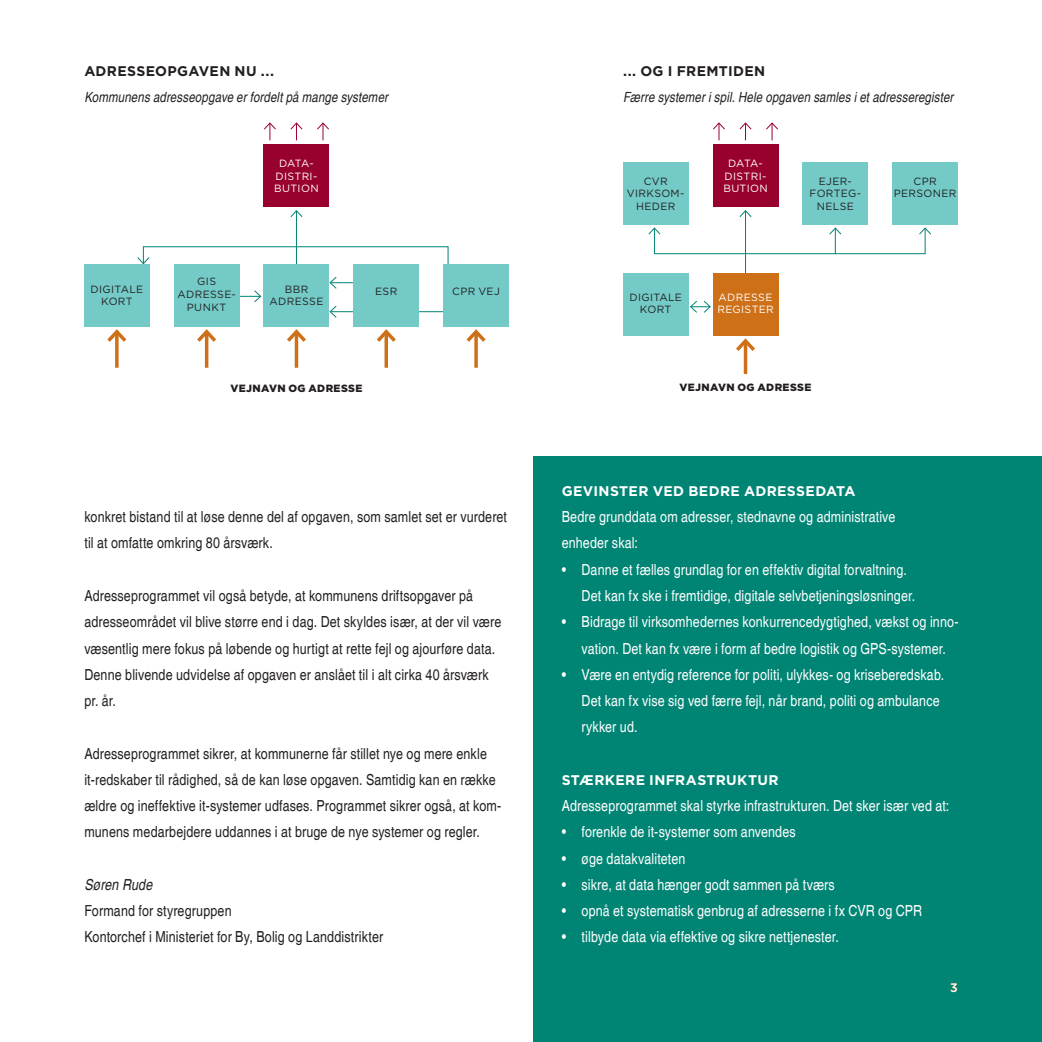
<style>
.page{position:relative;width:1042px;height:1042px;background:#fff}
.page>*{position:absolute;margin:0;border:0;box-sizing:border-box;transform-origin:0 0}
.t1{font:condensed 15.22px/26.2px "Helvetica";letter-spacing:.01em;color:#231f20}
.t2{font:condensed 15.22px/26.2px "Helvetica";letter-spacing:.01em;color:#fff}
.t3{font:italic condensed 15.22px "Helvetica";letter-spacing:.01em;color:#231f20}
.t4{font:italic condensed 14px "Helvetica";letter-spacing:.01em;color:#231f20}
.t5{font:700 14px "Gotham";letter-spacing:.025em;color:#fff}
.t6{font:700 14px "Gotham";letter-spacing:.025em;color:#231f20}
.t7{font:500 12.25px "Gotham";color:#fff}
.t8{font:10.5px/12.6px "Gotham";letter-spacing:.035em;color:#231f20;text-align:center}
.t9{font:10.5px/12.6px "Gotham";letter-spacing:.035em;color:#fff}
.t10{font:900 10.5px "Gotham";letter-spacing:.03em;color:#231f20}
</style>
<div class="page">
<div style="left:533px;top:456px;width:509px;height:586px;background:#008575"></div>
<hr style="left:330px;top:282px;width:33px;height:1px;background:#008575">
<svg style="left:329px;top:276px;width:8px;height:13px"></svg>
<hr style="left:330px;top:311px;width:130px;height:1px;background:#008575">
<svg style="left:329px;top:305px;width:8px;height:13px"></svg>
<svg style="left:648px;top:227px;width:13px;height:26px"></svg>
<svg style="left:829px;top:227px;width:13px;height:26px"></svg>
<svg style="left:919px;top:227px;width:12px;height:27px"></svg>
<hr style="left:654px;top:253px;width:271px;height:1px;background:#008575">
<hr style="left:745px;top:211px;width:1px;height:62px;background:#008575">
<svg style="left:739px;top:210px;width:13px;height:7px"></svg>
<svg style="left:239px;top:289px;width:23px;height:14px"></svg>
<hr style="left:296px;top:211px;width:1px;height:53px;background:#008575">
<svg style="left:290px;top:210px;width:13px;height:7px"></svg>
<div style="left:84px;top:264px;width:65px;height:62px;background:#73cac7"></div>
<div style="left:174px;top:264px;width:65px;height:62px;background:#73cac7"></div>
<div style="left:623px;top:273px;width:65px;height:62px;background:#73cac7"></div>
<div style="left:623px;top:162px;width:65px;height:62px;background:#73cac7"></div>
<div style="left:264px;top:264px;width:65px;height:62px;background:#73cac7"></div>
<div style="left:713px;top:273px;width:65px;height:62px;background:#ce7018"></div>
<div style="left:264px;top:145px;width:65px;height:62px;background:#98012d"></div>
<div style="left:713px;top:145px;width:65px;height:62px;background:#98012d"></div>
<div style="left:354px;top:264px;width:65px;height:62px;background:#73cac7"></div>
<div style="left:803px;top:162px;width:65px;height:62px;background:#73cac7"></div>
<div style="left:443px;top:264px;width:65px;height:62px;background:#73cac7"></div>
<div style="left:892px;top:162px;width:65px;height:62px;background:#73cac7"></div>
<hr style="left:295px;top:332px;width:3px;height:36px;background:#ce7018">
<svg style="left:287px;top:329px;width:19px;height:17px"></svg>
<hr style="left:744px;top:341px;width:3px;height:33px;background:#ce7018">
<svg style="left:736px;top:338px;width:19px;height:17px"></svg>
<svg style="left:290px;top:122px;width:13px;height:18px"></svg>
<svg style="left:264px;top:122px;width:12px;height:18px"></svg>
<svg style="left:713px;top:122px;width:12px;height:18px"></svg>
<svg style="left:317px;top:122px;width:12px;height:18px"></svg>
<svg style="left:766px;top:122px;width:12px;height:18px"></svg>
<svg style="left:739px;top:122px;width:13px;height:18px"></svg>
<svg style="left:690px;top:300px;width:21px;height:13px"></svg>
<svg style="left:384px;top:346px;width:4px;height:22px"></svg>
<svg style="left:376px;top:329px;width:20px;height:17px"></svg>
<svg style="left:474px;top:346px;width:4px;height:22px"></svg>
<svg style="left:466px;top:329px;width:20px;height:17px"></svg>
<hr style="left:205px;top:332px;width:3px;height:36px;background:#ce7018">
<svg style="left:197px;top:329px;width:19px;height:17px"></svg>
<svg style="left:115px;top:346px;width:4px;height:22px"></svg>
<svg style="left:107px;top:329px;width:20px;height:17px"></svg>
<svg style="left:137px;top:246px;width:13px;height:19px"></svg>
<hr style="left:143px;top:246px;width:305px;height:1px;background:#008575">
<svg style="left:448px;top:246px;width:1px;height:18px"></svg>
<p class="t6" style="left:84px;top:62px;width:191px">ADRESSEOPGAVEN NU ...</p>
<p class="t4" style="left:84px;top:89px;width:305px">Kommunens adresseopgave er fordelt på mange systemer</p>
<p class="t8" style="left:91px;top:282px;width:52px">DIGITALE<br>KORT</p>
<p class="t9" style="left:279px;top:157px;width:17px">DATA</p>
<p class="t9" style="left:310px;top:157px;width:6px">-</p>
<p class="t9" style="left:276px;top:170px;width:15px">DISTRI</p>
<p class="t9" style="left:313px;top:170px;width:6px">-</p>
<p class="t9" style="left:274px;top:182px;width:16px">BUTION</p>
<p class="t8" style="left:197px;top:275px;width:7px">GIS</p>
<p class="t8" style="left:178px;top:288px;width:60px">ADRESSE-</p>
<p class="t8" style="left:187px;top:300px;width:41px">PUNKT</p>
<p class="t8" style="left:269px;top:283px;width:54px">BBR<br>ADRESSE</p>
<p class="t8" style="left:375px;top:285px;width:16px">ESR</p>
<p class="t8" style="left:452px;top:285px;width:9px">CPR</p>
<p class="t8" style="left:478px;top:285px;width:23px">VEJ</p>
<p class="t10" style="left:230px;top:380px;width:133px">VEJNAVN OG ADRESSE</p>
<p class="t1" style="left:84px;top:504px;width:424px">konkret bistand til at løse denne del af opgaven, som samlet set er vurderet til at omfatte omkring 80 årsværk.</p>
<p class="t1" style="left:84px;top:583px;width:418px">Adresseprogrammet vil også betyde, at kommunens driftsopgaver på adresseområdet vil blive større end i dag. Det skyldes især, at der vil være væsentlig mere fokus på løbende og hurtigt at rette fejl og ajourføre data.<br>Denne blivende udvidelse af opgaven er anslået til i alt cirka 40 årsværk pr. år.</p>
<p class="t1" style="left:84px;top:740px;width:418px">Adresseprogrammet sikrer, at kommunerne får stillet nye og mere enkle it-redskaber til rådighed, så de kan løse opgaven. Samtidig kan en række ældre og ineffektive it-systemer udfases. Programmet sikrer også, at kom&shy;munens medarbejdere uddannes i at bruge de nye systemer og regler.</p>
<p class="t3" style="left:84px;top:875px;width:69px">Søren Rude</p>
<p class="t1" style="left:84px;top:898px;width:300px">Formand for styregruppen<br>Kontorchef i Ministeriet for By, Bolig og Landdistrikter</p>
<p class="t6" style="left:623px;top:62px;width:144px">... OG I FREMTIDEN</p>
<p class="t4" style="left:623px;top:89px;width:332px">Færre systemer i spil. Hele opgaven samles i et adresseregister</p>
<p class="t8" style="left:644px;top:174px;width:17px">CVR</p>
<p class="t8" style="left:627px;top:187px;width:59px">VIRKSOM-</p>
<p class="t8" style="left:636px;top:200px;width:17px">HEDE</p>
<p class="t8" style="left:668px;top:200px;width:9px">R</p>
<p class="t8" style="left:629px;top:290px;width:52px">DIGITALE<br>KORT</p>
<p class="t9" style="left:728px;top:157px;width:17px">DATA</p>
<p class="t9" style="left:758px;top:157px;width:6px">-</p>
<p class="t9" style="left:724px;top:170px;width:15px">DISTRI</p>
<p class="t9" style="left:762px;top:170px;width:6px">-</p>
<p class="t9" style="left:723px;top:182px;width:16px">BUTION</p>
<p class="t8" style="left:809px;top:174px;width:53px">EJER-<br>FORTEG-<br>NELSE</p>
<p class="t8" style="left:894px;top:174px;width:64px;text-align:left;text-indent:20px">CPR<br>PERSONER</p>
<p class="t9" style="left:717px;top:290px;width:58px">ADRESSE<br>REGISTER</p>
<p class="t10" style="left:679px;top:380px;width:133px">VEJNAVN OG ADRESSE</p>
<p class="t5" style="left:562px;top:482px;width:295px">GEVINSTER VED BEDRE ADRESSEDATA</p>
<p class="t2" style="left:562px;top:504px;width:335px">Bedre grunddata om adresser, stednavne og administrative enheder skal:</p>
<p class="t2" style="left:581px;top:556px;width:335px;text-indent:-20px">• Danne et fælles grundlag for en effektiv digital forvaltning.<br>Det kan fx ske i fremtidige, digitale selvbetjeningsløsninger.</p>
<p class="t2" style="left:562px;top:609px;width:398px;text-align:center">• Bidrage til virksomhedernes konkurrencedygtighed, vækst og inno&shy;vation. Det kan fx være i form af bedre logistik og GPS-systemer.</p>
<p class="t2" style="left:581px;top:661px;width:364px;text-indent:-20px">• Være en entydig reference for politi, ulykkes- og kriseberedskab.<br>Det kan fx vise sig ved færre fejl, når brand, politi og ambulance rykker ud.</p>
<p class="t5" style="left:562px;top:770px;width:218px">STÆRKERE INFRASTRUKTUR</p>
<p class="t2" style="left:562px;top:793px;width:389px">Adresseprogrammet skal styrke infrastrukturen. Det sker især ved at:</p>
<p class="t2" style="left:562px;top:819px;width:236px">• forenkle de it-systemer som anvendes</p>
<p class="t2" style="left:562px;top:845px;width:125px">• øge datakvaliteten</p>
<p class="t2" style="left:562px;top:871px;width:275px">• sikre, at data hænger godt sammen på tværs</p>
<p class="t2" style="left:562px;top:898px;width:362px">• opnå et systematisk genbrug af adresserne i fx CVR og CPR</p>
<p class="t2" style="left:562px;top:924px;width:279px">• tilbyde data via effektive og sikre nettjenester.</p>
<p class="t7" style="left:950px;top:979px;width:9px">3</p>
</div>
